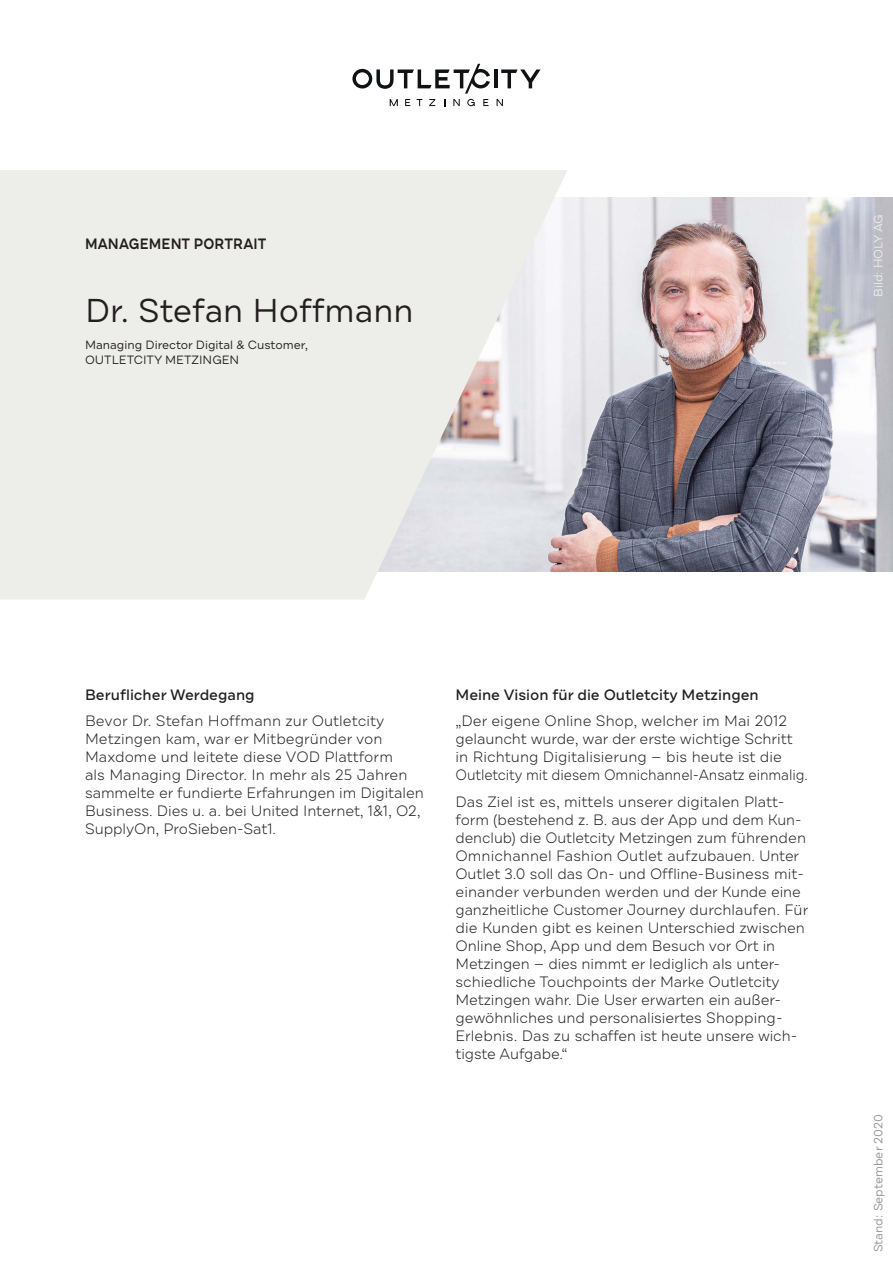
<style>
.page{position:relative;width:893px;height:1263px;background:#fff}
.page>*{position:absolute;margin:0;border:0;box-sizing:border-box;transform-origin:0 0}
.t1{font:33px "Draft B";color:#231f20}
.t2{font:300 15px/18px "Draft B";letter-spacing:-.005em;color:#231f20}
.t3{font:500 15px "Draft B";color:#231f20}
.t4{font:600 15px "Draft B";letter-spacing:.01em;color:#231f20;scale:.9 1}
.t5{font:12px/15px "Draft B";color:#231f20}
.t6{font:12px "Draft B";color:#939598}
.t7{font:12px "Draft B";color:#edeeed}
</style>
<div class="page">
<img style="left:567px;top:198px;width:326px;height:374px">
<hr style="left:494px;top:69px;width:4px;height:19px;background:#101315">
<svg style="left:501px;top:69px;width:40px;height:19px"></svg>
<svg style="left:497px;top:99px;width:6px;height:7px"></svg>
<svg style="left:352px;top:64px;width:138px;height:42px"></svg>
<svg style="left:0;top:170px;width:567px;height:430px;background:#ecebe9"></svg>
<p class="t4" style="left:85px;top:234px;width:203px">MANAGEMENT PORTRAIT</p>
<p class="t1" style="left:85px;top:290px;width:330px">Dr. Stefan Hoffmann</p>
<p class="t5" style="left:85px;top:337px;width:224px">Managing Director Digital &amp; Customer,<br>OUTLETCITY METZINGEN</p>
<p class="t7" style="left:871px;top:297px;width:84px;rotate:-90deg">Bild: HOLY AG</p>
<p class="t3" style="left:85px;top:685px;width:171px">Beruflicher Werdegang</p>
<p class="t2" style="left:85px;top:712px;width:340px">Bevor Dr. Stefan Hoffmann zur Outletcity Metzingen kam, war er Mitbegründer von Maxdome und leitete diese VOD Plattform<br>als Managing Director. In mehr als 25 Jahren sammelte er fundierte Erfahrungen im Digitalen Business. Dies u. a. bei United Internet, 1&amp;1, O2, SupplyOn, ProSieben-Sat1.</p>
<p class="t3" style="left:455px;top:685px;width:305px">Meine Vision für die Outletcity Metzingen</p>
<p class="t2" style="left:455px;top:712px;width:354px">„Der eigene Online Shop, welcher im Mai 2012 gelauncht wurde, war der erste wichtige Schritt in Richtung Digitalisierung — bis heute ist die Outletcity mit diesem Omnichannel-Ansatz einmalig.</p>
<p class="t2" style="left:455px;top:792px;width:354px">Das Ziel ist es, mittels unserer digitalen Platt&shy;form (bestehend z. B. aus der App und dem Kun&shy;denclub) die Outletcity Metzingen zum führenden Omnichannel Fashion Outlet aufzubauen. Unter Outlet 3.0 soll das On- und Offline-Business mit&shy;einander verbunden werden und der Kunde eine ganzheitliche Customer Journey durchlaufen. Für die Kunden gibt es keinen Unterschied zwischen Online Shop, App und dem Besuch vor Ort in Metzingen — dies nimmt er lediglich als unter&shy;schiedliche Touchpoints der Marke Outletcity Metzingen wahr. Die User erwarten ein außer&shy;gewöhnliches und personalisiertes Shopping-Erlebnis. Das zu schaffen ist heute unsere wich&shy;tigste Aufgabe.“</p>
<p class="t6" style="left:871px;top:1252px;width:140px;rotate:-90deg">Stand: September 2020</p>
</div>
